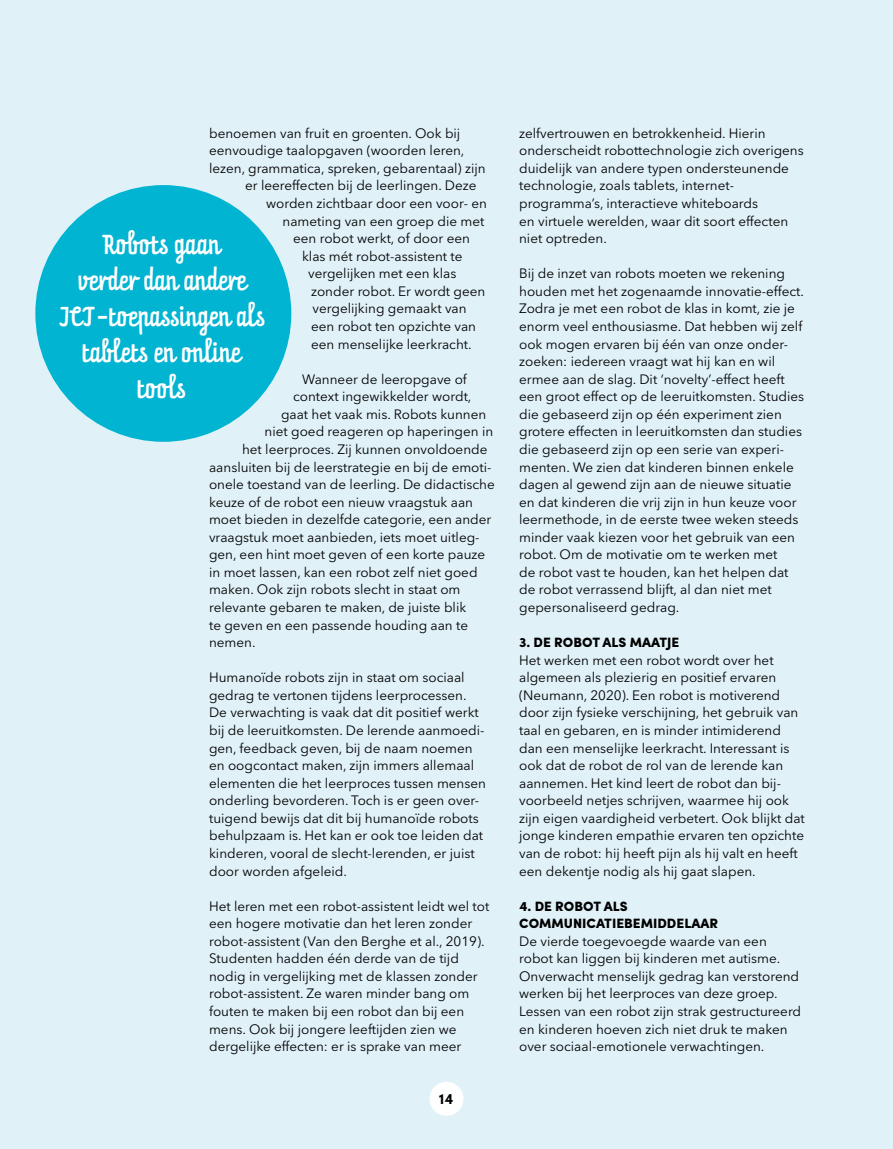
<style>
.page{position:relative;width:893px;height:1149px;background:#fff}
.page>*{position:absolute;margin:0;border:0;box-sizing:border-box;transform-origin:0 0}
.t1{font:24px/36px "Prater Script One";color:#fff;text-align:center}
.t2{font:700 15px "Sofia Pro";color:#000}
.t3{font:13.5px/17.5px "Avenir Next LT Pro";color:#000}
.t4{font:900 13.5px/17.5px "Sofia Pro";color:#000}
</style>
<div class="page">
<div style="left:0;top:0;width:893px;height:1148px;background:#e0f1f8"></div>
<div style="left:35px;top:185px;width:256px;height:256px;background:#00b4d2;border-radius:50%"></div>
<div style="left:429px;top:1081px;width:34px;height:34px;background:#fff;border-radius:50%"></div>
<p class="t3" style="left:209px;top:124px;width:253px">benoemen van fruit en groenten. Ook bij</p>
<p class="t3" style="left:209px;top:142px;width:257px">eenvoudige taalopgaven (woorden leren,</p>
<p class="t3" style="left:209px;top:159px;width:278px">lezen, grammatica, spreken, gebarentaal) zijn</p>
<p class="t3" style="left:245px;top:177px;width:233px">er leereffecten bij de leerlingen. Deze</p>
<p class="t3" style="left:266px;top:194px;width:222px">worden zichtbaar door een voor- en</p>
<p class="t3" style="left:283px;top:212px;width:203px">nameting van een groep die met</p>
<p class="t3" style="left:293px;top:229px;width:178px">een robot werkt, of door een</p>
<p class="t3" style="left:302px;top:247px;width:162px">klas mét robot-assistent te</p>
<p class="t3" style="left:308px;top:265px;width:150px">vergelijken met een klas</p>
<p class="t3" style="left:311px;top:282px;width:176px">zonder robot. Er wordt geen</p>
<p class="t3" style="left:313px;top:300px;width:156px">vergelijking gemaakt van</p>
<p class="t3" style="left:311px;top:317px;width:167px">een robot ten opzichte van</p>
<p class="t3" style="left:311px;top:335px;width:162px">een menselijke leerkracht.</p>
<p class="t3" style="left:302px;top:370px;width:166px">Wanneer de leeropgave of</p>
<p class="t3" style="left:293px;top:387px;width:180px">context ingewikkelder wordt,</p>
<p class="t3" style="left:281px;top:405px;width:207px">gaat het vaak mis. Robots kunnen</p>
<p class="t3" style="left:265px;top:423px;width:230px">niet goed reageren op haperingen in</p>
<p class="t3" style="left:242px;top:440px;width:247px">het leerproces. Zij kunnen onvoldoende</p>
<p class="t3" style="left:209px;top:458px;width:284px">aansluiten bij de leerstrategie en bij de emoti-</p>
<p class="t3" style="left:209px;top:475px;width:287px">onele toestand van de leerling. De didactische</p>
<p class="t3" style="left:209px;top:493px;width:266px">keuze of de robot een nieuw vraagstuk aan</p>
<p class="t3" style="left:209px;top:510px;width:284px">moet bieden in dezelfde categorie, een ander</p>
<p class="t3" style="left:209px;top:528px;width:272px">vraagstuk moet aanbieden, iets moet uitleg-</p>
<p class="t3" style="left:209px;top:545px;width:278px">gen, een hint moet geven of een korte pauze</p>
<p class="t3" style="left:209px;top:563px;width:270px">in moet lassen, kan een robot zelf niet goed</p>
<p class="t3" style="left:209px;top:580px;width:253px">maken. Ook zijn robots slecht in staat om</p>
<p class="t3" style="left:209px;top:598px;width:259px">relevante gebaren te maken, de juiste blik</p>
<p class="t3" style="left:209px;top:616px;width:261px">te geven en een passende houding aan te</p>
<p class="t3" style="left:209px;top:633px;width:48px">nemen.</p>
<p class="t3" style="left:209px;top:668px;width:278px">Humanoïde robots zijn in staat om sociaal gedrag te vertonen tijdens leerprocessen.<br>De verwachting is vaak dat dit positief werkt bij de leeruitkomsten. De lerende aanmoedi&shy;gen, feedback geven, bij de naam noemen en oogcontact maken, zijn immers allemaal elementen die het leerproces tussen mensen onderling bevorderen. Toch is er geen over&shy;tuigend bewijs dat dit bij humanoïde robots behulpzaam is. Het kan er ook toe leiden dat kinderen, vooral de slecht-lerenden, er juist door worden afgeleid.</p>
<p class="t3" style="left:209px;top:896px;width:282px">Het leren met een robot-assistent leidt wel tot een hogere motivatie dan het leren zonder robot-assistent (Van den Berghe et al., 2019).<br>Studenten hadden één derde van de tijd nodig in vergelijking met de klassen zonder robot-assistent. Ze waren minder bang om fouten te maken bij een robot dan bij een mens. Ook bij jongere leeftijden zien we dergelijke effecten: er is sprake van meer</p>
<h1 class="t1" style="left:60px;top:228px;width:207px">Robots gaan<br>verder dan andere<br>ICT-toepassingen als tablets en online tools</h1>
<p class="t2" style="left:439px;top:1086px;width:16px">14</p>
<p class="t3" style="left:519px;top:124px;width:286px">zelfvertrouwen en betrokkenheid. Hierin onderscheidt robottechnologie zich overigens duidelijk van andere typen ondersteunende technologie, zoals tablets, internet&shy;programma’s, interactieve whiteboards<br>en virtuele werelden, waar dit soort effecten niet optreden.</p>
<p class="t3" style="left:519px;top:265px;width:287px">Bij de inzet van robots moeten we rekening houden met het zogenaamde innovatie-effect.<br>Zodra je met een robot de klas in komt, zie je enorm veel enthousiasme. Dat hebben wij zelf ook mogen ervaren bij één van onze onder&shy;zoeken: iedereen vraagt wat hij kan en wil ermee aan de slag. Dit ‘novelty’-effect heeft een groot effect op de leeruitkomsten. Studies die gebaseerd zijn op één experiment zien grotere effecten in leeruitkomsten dan studies die gebaseerd zijn op een serie van experi&shy;menten. We zien dat kinderen binnen enkele dagen al gewend zijn aan de nieuwe situatie en dat kinderen die vrij zijn in hun keuze voor leermethode, in de eerste twee weken steeds minder vaak kiezen voor het gebruik van een robot. Om de motivatie om te werken met<br>de robot vast te houden, kan het helpen dat de robot verrassend blijft, al dan niet met gepersonaliseerd gedrag.</p>
<p class="t4" style="left:519px;top:632px;width:162px">3. DE ROBOT ALS MAATJE</p>
<p class="t3" style="left:519px;top:651px;width:287px">Het werken met een robot wordt over het algemeen als plezierig en positief ervaren (Neumann, 2020). Een robot is motiverend door zijn fysieke verschijning, het gebruik van taal en gebaren, en is minder intimiderend dan een menselijke leerkracht. Interessant is ook dat de robot de rol van de lerende kan aannemen. Het kind leert de robot dan bij&shy;voorbeeld netjes schrijven, waarmee hij ook zijn eigen vaardigheid verbetert. Ook blijkt dat jonge kinderen empathie ervaren ten opzichte van de robot: hij heeft pijn als hij valt en heeft een dekentje nodig als hij gaat slapen.</p>
<p class="t4" style="left:519px;top:895px;width:200px">4. DE ROBOT ALS<br>COMMUNICATIEBEMIDDELAAR</p>
<p class="t3" style="left:519px;top:931px;width:284px">De vierde toegevoegde waarde van een robot kan liggen bij kinderen met autisme.<br>Onverwacht menselijk gedrag kan verstorend werken bij het leerproces van deze groep.<br>Lessen van een robot zijn strak gestructureerd en kinderen hoeven zich niet druk te maken over sociaal-emotionele verwachtingen.</p>
</div>
